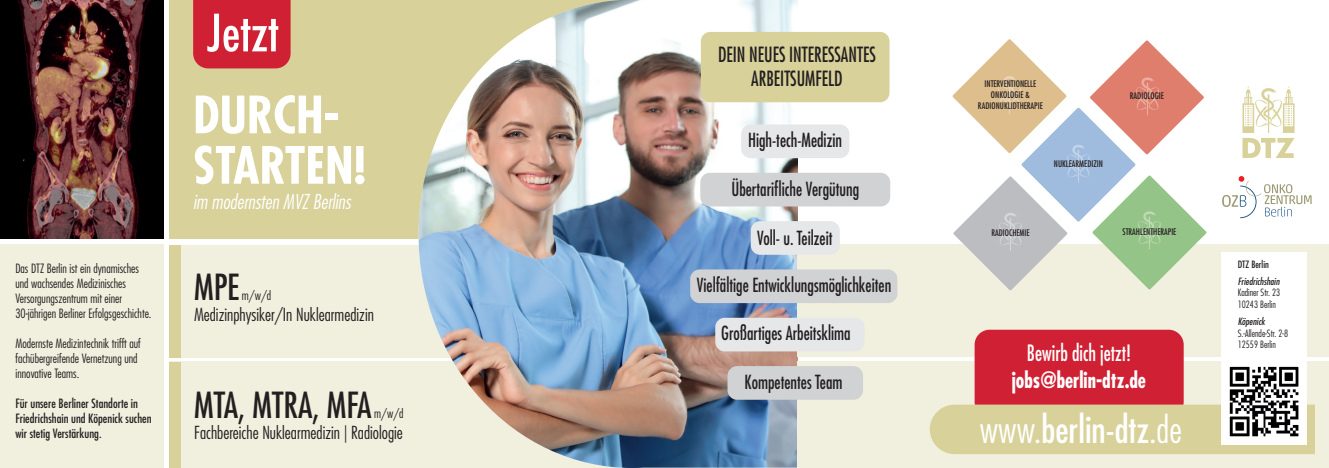
<style>
.page{position:relative;width:1329px;height:468px;background:#fff}
.page>*{position:absolute;margin:0;border:0;box-sizing:border-box;transform-origin:0 0}
.t1{font:700 condensed 50px/50.4px "Futura Std";color:#fff}
.t2{font:condensed 50px "Futura Std";color:#fff}
.t3{font:condensed 36.62px "Futura Std";color:#fff}
.t4{font:condensed 35px "Futura Std";color:#231f20}
.t5{font:700 condensed 21.88px "Futura Std";color:#fff;scale:.89 1}
.t6{font:condensed 21.88px "Futura Std";color:#fff;scale:.89 1}
.t7{font:condensed 20.38px/23.5px "Futura Std";color:#231f20;text-align:center;scale:.89 1}
.t8{font:italic 300 condensed 20px "Futura Std";color:#fff}
.t9{font:condensed 19px "Futura Std";color:#231f20;scale:.89 1}
.t10{font:300 condensed 17.5px "Futura Std";color:#231f20}
.t11{font:300 condensed 12.5px/15px "Futura Std";color:#231f20}
.t12{font:condensed 12.5px/15px "Futura Std";color:#231f20}
.t13{font:300 condensed 9.75px/11.8px "Futura Std";color:#231f20}
.t14{font:italic condensed 9.75px "Futura Std";color:#231f20}
.t15{font:condensed 9.75px "Futura Std";color:#231f20}
.t16{font:condensed 8.88px/10.6px "Futura Std";color:#231f20;text-align:center}
.s1{font-weight:300}
</style>
<div class="page">
<div style="left:169px;top:0;width:690px;height:238px;background:#d8d199"></div>
<div style="left:169px;top:361px;width:1160px;height:107px;background:#f1f0df"></div>
<div style="left:169px;top:244px;width:690px;height:113px;background:#f1f0df"></div>
<img style="left:418px;top:0;width:380px;height:468px">
<div style="left:798px;top:0;width:531px;height:468px;background:#fff"></div>
<div style="left:0;top:244px;width:164px;height:224px;background:#f1f0df"></div>
<img style="left:0;top:0;width:164px;height:239px">
<svg style="left:1222px;top:176px;width:89px;height:42px"></svg>
<svg style="left:1242px;top:86px;width:52px;height:72px"></svg>
<div style="left:797px;top:361px;width:532px;height:107px;background:#f1f0df"></div>
<div style="left:797px;top:244px;width:532px;height:113px;background:#f1f0df"></div>
<svg style="left:952px;top:39px;width:254px;height:251px"></svg>
<div style="left:690px;top:269px;width:207px;height:34px;background:#d1d2d4;border-radius:9px"></div>
<div style="left:741px;top:124px;width:108px;height:34px;background:#e6e7e9;border-radius:9px"></div>
<div style="left:715px;top:318px;width:149px;height:33px;background:#e6e7e9;border-radius:9px"></div>
<div style="left:727px;top:366px;width:136px;height:34px;background:#d1d2d4;border-radius:9px"></div>
<div style="left:700px;top:173px;width:190px;height:33px;background:#d1d2d4;border-radius:9px"></div>
<div style="left:701px;top:32px;width:188px;height:70px;background:#d8d199;border-radius:9px"></div>
<div style="left:751px;top:221px;width:89px;height:34px;background:#e6e7e9;border-radius:9px"></div>
<div style="left:169px;top:244px;width:12px;height:113px;background:#d8d199"></div>
<div style="left:169px;top:361px;width:12px;height:107px;background:#d8d199"></div>
<div style="left:974px;top:330px;width:209px;height:87px;background:#cf2133;border-radius:15px"></div>
<div style="left:930px;top:404px;width:385px;height:50px;background:#d8d199"></div>
<div style="left:1222px;top:252px;width:85px;height:192px;background:#fff"></div>
<img style="left:1229px;top:366px;width:70px;height:71px">
<div style="left:193px;top:0;width:98px;height:68px;background:#cf2133"></div>
<p class="t11" style="left:15px;top:261px;width:138px">Das DTZ Berlin ist ein dynamisches und wachsendes Medizinisches Versorgungszentrum mit einer 30-jährigen Berliner Erfolgsgeschichte.</p>
<p class="t11" style="left:15px;top:336px;width:127px">Modernste Medizintechnik trifft auf fachübergreifende Vernetzung und innovative Teams.</p>
<p class="t12" style="left:15px;top:396px;width:138px">Für unsere Berliner Standorte in<br>Friedrichshain und Köpenick suchen wir stetig Verstärkung.</p>
<h1 class="t2" style="left:207px;top:3px;width:74px">Jetzt</h1>
<h1 class="t1" style="left:193px;top:90px;width:174px">DURCH-<br>STARTEN!</h1>
<h3 class="t8" style="left:193px;top:190px;width:159px">im modernsten MVZ Berlins</h3>
<h3 class="t4" style="left:194px;top:265px;width:47px">MPE</h3>
<p class="t11" style="left:242px;top:287px;width:31px">m/w/d</p>
<h3 class="t10" style="left:194px;top:304px;width:181px">Medizinphysiker/In Nuklearmedizin</h3>
<h3 class="t4" style="left:194px;top:384px;width:179px">MTA, MTRA, MFA</h3>
<p class="t11" style="left:374px;top:406px;width:31px">m/w/d</p>
<h3 class="t10" style="left:194px;top:422px;width:210px">Fachbereiche Nuklearmedizin | Radiologie</h3>
<h3 class="t7" style="left:718px;top:43px;width:179px">DEIN NEUES INTERESSANTES<br>ARBEITSUMFELD</h3>
<h3 class="t9" style="left:748px;top:128px;width:107px">High-tech-Medizin</h3>
<h3 class="t9" style="left:731px;top:178px;width:145px">Übertarifliche Vergütung</h3>
<h3 class="t9" style="left:757px;top:226px;width:86px">Voll- u. Teilzeit</h3>
<h3 class="t9" style="left:697px;top:273px;width:220px">Vielfältige Entwicklungsmöglichkeiten</h3>
<h3 class="t9" style="left:721px;top:322px;width:147px">Großartiges Arbeitsklima</h3>
<h3 class="t9" style="left:745px;top:370px;width:111px">Kompetentes Team</h3>
<p class="t16" style="left:978px;top:79px;width:66px">INTERVENTIONELLE<br>ONKOLOGIE &amp;<br>RADIONUKLIDTHERAPIE</p>
<p class="t16" style="left:1130px;top:90px;width:35px">RADIOLOGIE</p>
<p class="t16" style="left:1054px;top:158px;width:51px">NUKLEARMEDIZIN</p>
<p class="t16" style="left:991px;top:227px;width:40px">RADIOCHEMIE</p>
<p class="t16" style="left:1122px;top:226px;width:55px">STRAHLENTHERAPIE</p>
<h3 class="t6" style="left:1027px;top:339px;width:118px">Bewirb dich jetzt!</h3>
<h3 class="t5" style="left:1012px;top:366px;width:152px">jobs@berlin-dtz.de</h3>
<h2 class="t3" style="left:980px;top:408px;width:204px"><span class="s1">www.</span>berlin-dtz<span class="s1">.de</span></h2>
<p class="t15" style="left:1237px;top:258px;width:33px">DTZ Berlin</p>
<p class="t14" style="left:1237px;top:275px;width:43px">Friedrichshain</p>
<p class="t13" style="left:1237px;top:287px;width:44px">Kadiner Str. 23<br>10243 Berlin</p>
<p class="t14" style="left:1237px;top:315px;width:29px">Köpenick</p>
<p class="t13" style="left:1237px;top:327px;width:52px">S.-Allende-Str. 2-8<br>12559 Berlin</p>
</div>
